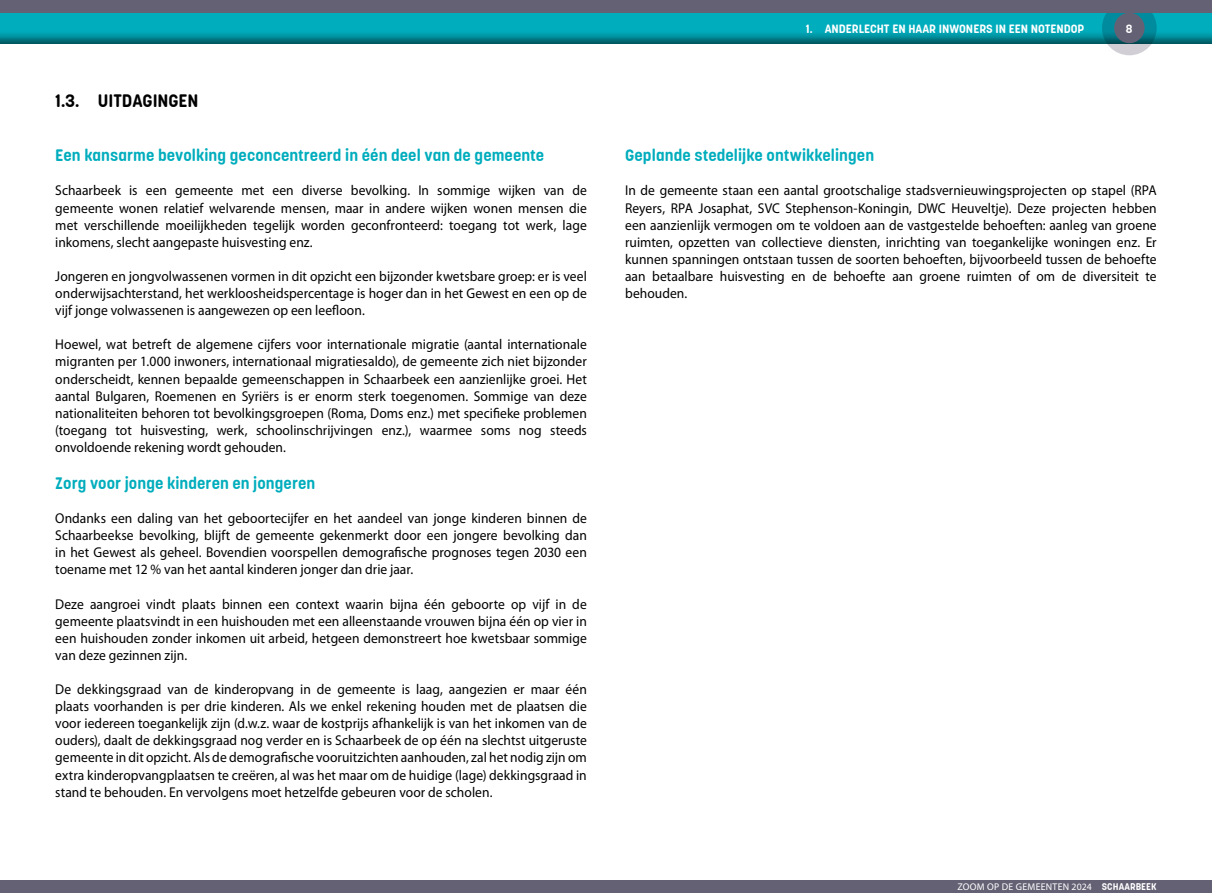
<style>
.page{position:relative;width:1212px;height:893px;background:#fff}
.page>*{position:absolute;margin:0;border:0;box-sizing:border-box;transform-origin:0 0}
.t1{font:700 18px "Korolev Rounded";letter-spacing:-.005em;color:#000}
.t2{font:700 16.5px "Korolev Rounded";letter-spacing:.005em;color:#00adbd}
.t3{font:14.25px/17.1px "Myriad Pro";letter-spacing:.005em;color:#000;text-align:justify;scale:.95 1}
.t4{font:700 12px "Korolev Rounded";color:#fff}
.t5{font:9.75px "Myriad Pro";letter-spacing:.03em;color:#fff}
.s1{font-family:"Korolev Rounded";font-weight:700}
</style>
<div class="page">
<div style="left:0;top:0;width:1212px;height:44px;background:#000;opacity:.6"></div>
<svg style="left:1102px;top:1px;width:55px;height:54px"></svg>
<div style="left:1114px;top:13px;width:30px;height:30px;background:#656174;border-radius:50%"></div>
<div style="left:0;top:0;width:1212px;height:13px;background:#656174"></div>
<div style="left:0;top:880px;width:1212px;height:13px;background:#656174"></div>
<p class="t1" style="left:55px;top:90px;width:145px">1.3. UITDAGINGEN</p>
<p class="t2" style="left:55px;top:145px;width:490px">Een kansarme bevolking geconcentreerd in één deel van de gemeente</p>
<p class="t3" style="left:55px;top:182px;width:561px">Schaarbeek is een gemeente met een diverse bevolking. In sommige wijken van de gemeente wonen relatief welvarende mensen, maar in andere wijken wonen mensen die met verschillende moeilijkheden tegelijk worden geconfronteerd: toegang tot werk, lage inkomens, slecht aangepaste huisvesting enz.</p>
<p class="t3" style="left:55px;top:267px;width:561px">Jongeren en jongvolwassenen vormen in dit opzicht een bijzonder kwetsbare groep: er is veel onderwijsachterstand, het werkloosheidspercentage is hoger dan in het Gewest en een op de vijf jonge volwassenen is aangewezen op een leefloon.</p>
<p class="t3" style="left:55px;top:336px;width:561px">Hoewel, wat betreft de algemene cijfers voor internationale migratie (aantal internationale migranten per 1.000 inwoners, internationaal migratiesaldo), de gemeente zich niet bijzonder onderscheidt, kennen bepaalde gemeenschappen in Schaarbeek een aanzienlijke groei. Het aantal Bulgaren, Roemenen en Syriërs is er enorm sterk toegenomen. Sommige van deze nationaliteiten behoren tot bevolkingsgroepen (Roma, Doms enz.) met specifieke problemen (toegang tot huisvesting, werk, schoolinschrijvingen enz.), waarmee soms nog steeds onvoldoende rekening wordt gehouden.</p>
<p class="t2" style="left:55px;top:473px;width:261px">Zorg voor jonge kinderen en jongeren</p>
<p class="t3" style="left:55px;top:509px;width:561px">Ondanks een daling van het geboortecijfer en het aandeel van jonge kinderen binnen de Schaarbeekse bevolking, blijft de gemeente gekenmerkt door een jongere bevolking dan in het Gewest als geheel. Bovendien voorspellen demografische prognoses tegen 2030 een toename met 12 % van het aantal kinderen jonger dan drie jaar.</p>
<p class="t3" style="left:55px;top:595px;width:561px">Deze aangroei vindt plaats binnen een context waarin bijna één geboorte op vijf in de gemeente plaatsvindt in een huishouden met een alleenstaande vrouwen bijna één op vier in een huishouden zonder inkomen uit arbeid, hetgeen demonstreert hoe kwetsbaar sommige van deze gezinnen zijn.</p>
<p class="t3" style="left:55px;top:680px;width:561px">De dekkingsgraad van de kinderopvang in de gemeente is laag, aangezien er maar één plaats voorhanden is per drie kinderen. Als we enkel rekening houden met de plaatsen die voor iedereen toegankelijk zijn (d.w.z. waar de kostprijs afhankelijk is van het inkomen van de ouders), daalt de dekkingsgraad nog verder en is Schaarbeek de op één na slechtst uitgeruste gemeente in dit opzicht. Als de demografische vooruitzichten aanhouden, zal het nodig zijn om extra kinderopvangplaatsen te creëren, al was het maar om de huidige (lage) dekkingsgraad in stand te behouden. En vervolgens moet hetzelfde gebeuren voor de scholen.</p>
<p class="t4" style="left:806px;top:21px;width:280px">1. ANDERLECHT EN HAAR INWONERS IN EEN NOTENDOP</p>
<p class="t4" style="left:1126px;top:21px;width:8px">8</p>
<p class="t2" style="left:625px;top:145px;width:250px">Geplande stedelijke ontwikkelingen</p>
<p class="t3" style="left:625px;top:182px;width:561px">In de gemeente staan een aantal grootschalige stadsvernieuwingsprojecten op stapel (RPA Reyers, RPA Josaphat, SVC Stephenson-Koningin, DWC Heuveltje). Deze projecten hebben een aanzienlijk vermogen om te voldoen aan de vastgestelde behoeften: aanleg van groene ruimten, opzetten van collectieve diensten, inrichting van toegankelijke woningen enz. Er kunnen spanningen ontstaan tussen de soorten behoeften, bijvoorbeeld tussen de behoefte aan betaalbare huisvesting en de behoefte aan groene ruimten of om de diversiteit te behouden.</p>
<p class="t5" style="left:957px;top:881px;width:201px">ZOOM OP DE GEMEENTEN 2024 <span class="s1">SCHAARBEEK</span></p>
</div>
